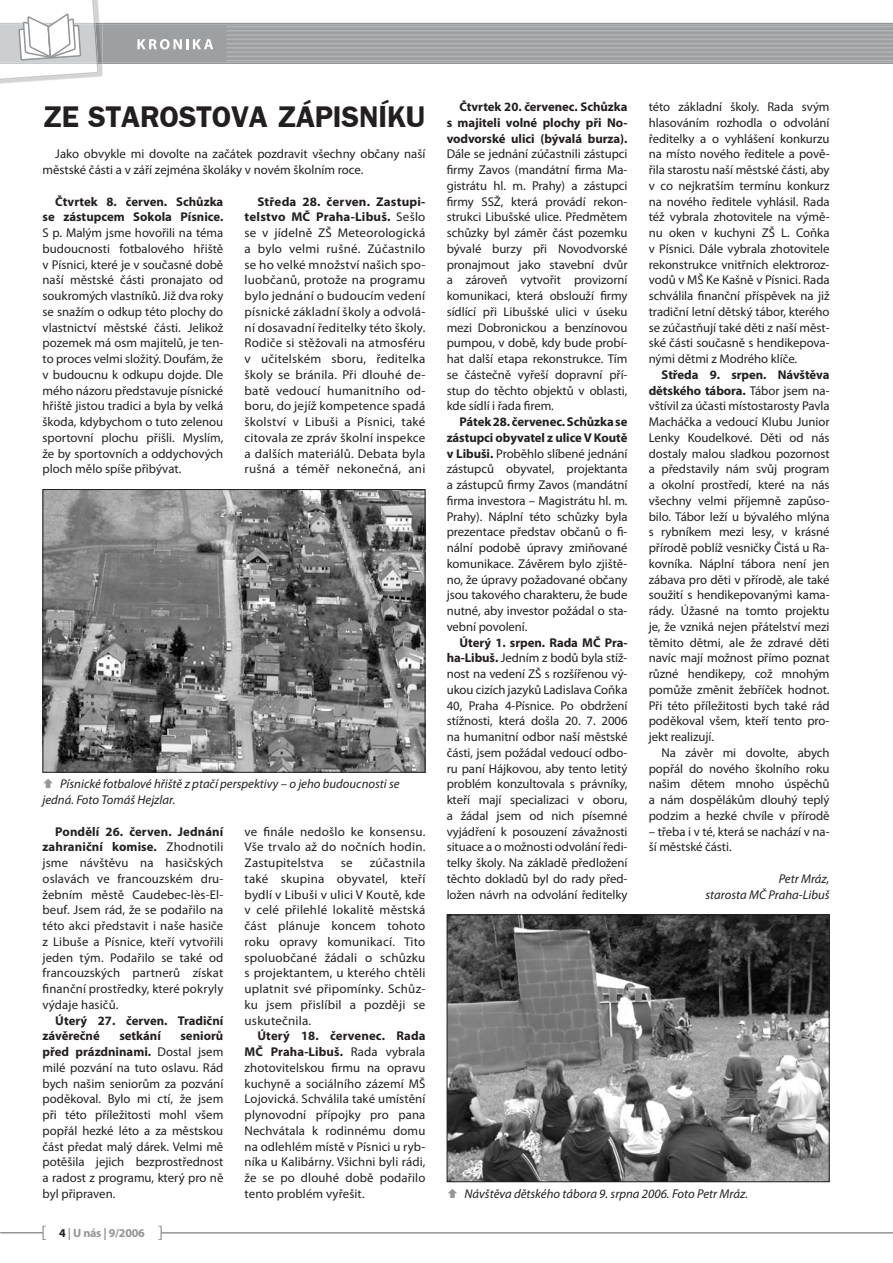
<style>
.page{position:relative;width:893px;height:1263px;background:#fff}
.page>*{position:absolute;margin:0;border:0;box-sizing:border-box;transform-origin:0 0}
.t1{font:700 30px "Frankfurt Gothic";letter-spacing:-.01em;color:#231f20}
.t2{font:12.75px/15.8px "Myriad Pro";color:#231f20;text-align:justify}
.t3{font:700 12.75px/15.8px "Myriad Pro";color:#231f20;text-align:right}
.t4{font:italic 12.75px/15.8px "Myriad Pro";color:#231f20;text-align:right}
.t5{font:700 12px "Myriad Pro";letter-spacing:-.02em;color:#939598}
.s1{font-weight:700}
.s2{color:#231f20}
</style>
<div class="page">
<hr style="left:1px;top:1232px;width:41px;height:2px;background:#939598">
<hr style="left:162px;top:1232px;width:730px;height:2px;background:#939598">
<svg style="left:42px;top:1226px;width:4px;height:14px"></svg>
<svg style="left:158px;top:1226px;width:4px;height:14px"></svg>
<svg style="left:0;top:0;width:893px;height:84px"></svg>
<hr style="left:226px;top:26px;width:666px;height:1px;background:#b2b4b6">
<hr style="left:226px;top:30px;width:666px;height:2px;background:#b2b4b6">
<hr style="left:226px;top:34px;width:666px;height:2px;background:#b2b4b6">
<hr style="left:226px;top:39px;width:666px;height:1px;background:#b2b4b6">
<hr style="left:226px;top:43px;width:666px;height:1px;background:#b2b4b6">
<hr style="left:226px;top:47px;width:666px;height:2px;background:#b2b4b6">
<hr style="left:226px;top:51px;width:665px;height:2px;background:#b2b4b6">
<hr style="left:226px;top:56px;width:665px;height:1px;background:#b2b4b6">
<hr style="left:226px;top:60px;width:665px;height:1px;background:#b2b4b6">
<img style="left:45px;top:491px;width:378px;height:280px">
<div style="left:43px;top:489px;width:382px;height:284px;border:1px solid #231f20"></div>
<img style="left:448px;top:916px;width:379px;height:264px">
<div style="left:446px;top:914px;width:383px;height:268px;border:1px solid #231f20"></div>
<h1 class="t1" style="left:43px;top:100px;width:384px">ZE STAROSTOVA ZÁPISNÍKU</h1>
<p class="t2" style="left:43px;top:148px;width:384px;text-indent:13px">Jako obvykle mi dovolte na začátek pozdravit všechny občany naší městské části a v září zejména školáky v novém školním roce.</p>
<p class="t3" style="left:43px;top:195px;width:182px">Čtvrtek 8. červen. Schůzka se zástupcem Sokola Písnice.</p>
<p class="t2" style="left:43px;top:226px;width:182px">S p. Malým jsme hovořili na téma budoucnosti fotbalového hřiště v Písnici, které je v současné době naší městské části pronajato od soukromých vlastníků. Již dva roky se snažím o odkup této plochy do vlastnictví městské části. Jelikož pozemek má osm majitelů, je ten&shy;to proces velmi složitý. Doufám, že v budoucnu k odkupu dojde. Dle mého názoru představuje písnické hřiště jistou tradici a byla by velká škoda, kdybychom o tuto zelenou sportovní plochu přišli. Myslím, že by sportovních a oddychových ploch mělo spíše přibývat.</p>
<p class="t2" style="left:244px;top:195px;width:182px;text-indent:13px"><span class="s1">Středa 28. červen. Zastupi&shy;telstvo MČ Praha-Libuš.</span> Sešlo se v jídelně ZŠ Meteorologická a bylo velmi rušné. Zúčastnilo se ho velké množství našich spo&shy;luobčanů, protože na programu bylo jednání o budoucím vedení písnické základní školy a odvolá&shy;ní dosavadní ředitelky této školy.<br>Rodiče si stěžovali na atmosféru v učitelském sboru, ředitelka školy se bránila. Při dlouhé de&shy;batě vedoucí humanitního od&shy;boru, do jejíž kompetence spadá školství v Libuši a Písnici, také citovala ze zpráv školní inspekce a dalších materiálů. Debata byla rušná a téměř nekonečná, ani</p>
<p class="t4" style="left:43px;top:777px;width:358px;text-align:left;text-indent:18px">Písnické fotbalové hřiště z ptačí perspektivy – o jeho budoucnosti se jedná. Foto Tomáš Hejzlar.</p>
<p class="t2" style="left:43px;top:825px;width:182px;text-indent:13px"><span class="s1">Pondělí 26. červen. Jednání zahraniční komise.</span> Zhodnotili jsme návštěvu na hasičských oslavách ve francouzském dru&shy;žebním městě Caudebec-lès-El&shy;beuf. Jsem rád, že se podařilo na této akci představit i naše hasiče z Libuše a Písnice, kteří vytvořili jeden tým. Podařilo se také od francouzských partnerů získat finanční prostředky, které pokryly výdaje hasičů.</p>
<p class="t3" style="left:43px;top:1014px;width:182px;text-align:left;text-indent:13px">Úterý 27. červen. Tradiční závěrečné</p>
<p class="t2" style="left:43px;top:1029px;width:182px;text-indent:138px"><span class="s1">seniorů před prázdninami.</span> Dostal jsem milé pozvání na tuto oslavu. Rád bych našim seniorům za pozvání poděkoval. Bylo mi ctí, že jsem při této příležitosti mohl všem popřál hezké léto a za městskou část předat malý dárek. Velmi mě potěšila jejich bezprostřednost a radost z programu, který pro ně byl připraven.</p>
<p class="t3" style="left:119px;top:1029px;width:43px">setkání</p>
<p class="t5" style="left:59px;top:1229px;width:87px"><span class="s2">4</span> | U nás | 9/2006</p>
<p class="t2" style="left:244px;top:825px;width:182px">ve finále nedošlo ke konsensu.<br>Vše trvalo až do nočních hodin.<br>Zastupitelstva</p>
<p class="t2" style="left:244px;top:856px;width:182px;text-indent:125px">zúčastnila také skupina obyvatel, kteří bydlí v Libuši v ulici V Koutě, kde v celé přilehlé lokalitě městská část plánuje koncem tohoto roku opravy komunikací. Tito spoluobčané žádali o schůzku s projektantem, u kterého chtěli uplatnit své připomínky. Schůz&shy;ku jsem přislíbil a později se uskutečnila.</p>
<p class="t2" style="left:244px;top:1029px;width:182px;text-indent:13px"><span class="s1">Úterý 18. červenec. Rada MČ Praha-Libuš.</span> Rada vybrala zhotovitelskou firmu na opravu kuchyně a sociálního zázemí MŠ Lojovická. Schválila také umístění plynovodní přípojky pro pana Nechvátala k rodinnému domu na odlehlém místě v Písnici u ryb&shy;níka u Kalibárny. Všichni byli rádi, že se po dlouhé době podařilo tento problém vyřešit.</p>
<p class="t2" style="left:341px;top:856px;width:13px">se</p>
<p class="t3" style="left:446px;top:100px;width:182px;text-align:justify;text-indent:13px">Čtvrtek 20. červenec. Schůzka s majiteli volné plochy při No&shy;vodvorské ulici (bývalá burza).</p>
<p class="t2" style="left:446px;top:148px;width:182px">Dále se jednání zúčastnili zástupci firmy Zavos (mandátní firma Ma&shy;gistrátu hl. m. Prahy) a zástupci firmy SSŽ, která provádí rekon&shy;strukci Libušské ulice. Předmětem schůzky byl záměr část pozemku bývalé burzy při Novodvorské pronajmout jako stavební dvůr a zároveň vytvořit provizorní komunikaci, která obslouží firmy sídlící při Libušské ulici v úseku mezi Dobronickou a benzínovou pumpou, v době, kdy bude probí&shy;hat další etapa rekonstrukce. Tím se částečně vyřeší dopravní pří&shy;stup do těchto objektů v oblasti, kde sídlí i řada firem.</p>
<p class="t2" style="left:446px;top:415px;width:182px;text-indent:13px"><span class="s1">Pátek 28. červenec. Schůzka se zástupci obyvatel z ulice V Koutě v Libuši.</span> Proběhlo slíbené jednání zástupců obyvatel, projektanta a zástupců firmy Zavos (mandátní firma investora – Magistrátu hl. m.<br>Prahy). Náplní této schůzky byla prezentace představ občanů o fi&shy;nální podobě úpravy zmiňované komunikace. Závěrem bylo zjiště&shy;no, že úpravy požadované občany jsou takového charakteru, že bude nutné, aby investor požádal o sta&shy;vební povolení.</p>
<p class="t2" style="left:446px;top:636px;width:182px;text-indent:13px"><span class="s1">Úterý 1. srpen. Rada MČ Pra&shy;ha-Libuš.</span> Jedním z bodů byla stíž&shy;nost na vedení ZŠ s rozšířenou vý&shy;ukou cizích jazyků Ladislava Coňka 40, Praha 4-Písnice. Po obdržení stížnosti, která došla 20. 7. 2006 na humanitní odbor naší městské části, jsem požádal vedoucí odbo&shy;ru paní Hájkovou, aby tento letitý problém konzultovala s právníky, kteří mají specializaci v oboru, a žádal jsem od nich písemné vyjádření k posouzení závažnosti situace a o možnosti odvolání ředi&shy;telky školy. Na základě předložení těchto dokladů byl do rady před&shy;ložen návrh na odvolání ředitelky</p>
<p class="t2" style="left:648px;top:100px;width:182px">této základní školy. Rada svým hlasováním rozhodla o odvolání ředitelky a o vyhlášení konkurzu na místo nového ředitele a pově&shy;řila starostu naší městské části, aby v co nejkratším termínu konkurz na nového ředitele vyhlásil. Rada též vybrala zhotovitele na výmě&shy;nu oken v kuchyni ZŠ L. Coňka v Písnici. Dále vybrala zhotovitele rekonstrukce vnitřních elektroroz&shy;vodů v MŠ Ke Kašně v Písnici. Rada schválila finanční příspěvek na již tradiční letní dětský tábor, kterého se zúčastňují také děti z naší měst&shy;ské části současně s hendikepova&shy;nými dětmi z Modrého klíče.</p>
<p class="t2" style="left:648px;top:368px;width:182px;text-indent:13px"><span class="s1">Středa 9. srpen. Návštěva dětského tábora.</span> Tábor jsem na&shy;vštívil za účasti místostarosty Pavla Macháčka a vedoucí Klubu Junior Lenky Koudelkové. Děti od nás dostaly malou sladkou pozornost a představily nám svůj program a okolní prostředí, které na nás všechny velmi příjemně zapůso&shy;bilo. Tábor leží u bývalého mlýna s rybníkem mezi lesy, v krásné přírodě poblíž vesničky Čistá u Ra&shy;kovníka. Náplní tábora není jen zábava pro děti v přírodě, ale také soužití s hendikepovanými kama&shy;rády. Úžasné na tomto projektu je, že vzniká nejen přátelství mezi těmito dětmi, ale že zdravé děti navíc mají možnost přímo poznat různé hendikepy, což mnohým pomůže změnit žebříček hodnot.<br>Při této příležitosti bych také rád poděkoval všem, kteří tento pro&shy;jekt realizují.</p>
<p class="t2" style="left:648px;top:746px;width:182px;text-indent:13px">Na závěr mi dovolte, abych popřál do nového školního roku našim dětem mnoho úspěchů a nám dospělákům dlouhý teplý podzim a hezké chvíle v přírodě</p>
<p class="t2" style="left:648px;top:825px;width:182px">– třeba i v té, která se nachází v na&shy;ší městské části.</p>
<p class="t4" style="left:705px;top:872px;width:126px">Petr Mráz,<br>starosta MČ Praha-Libuš</p>
<p class="t4" style="left:464px;top:1187px;width:285px">Návštěva dětského tábora 9. srpna 2006. Foto Petr Mráz.</p>
</div>
